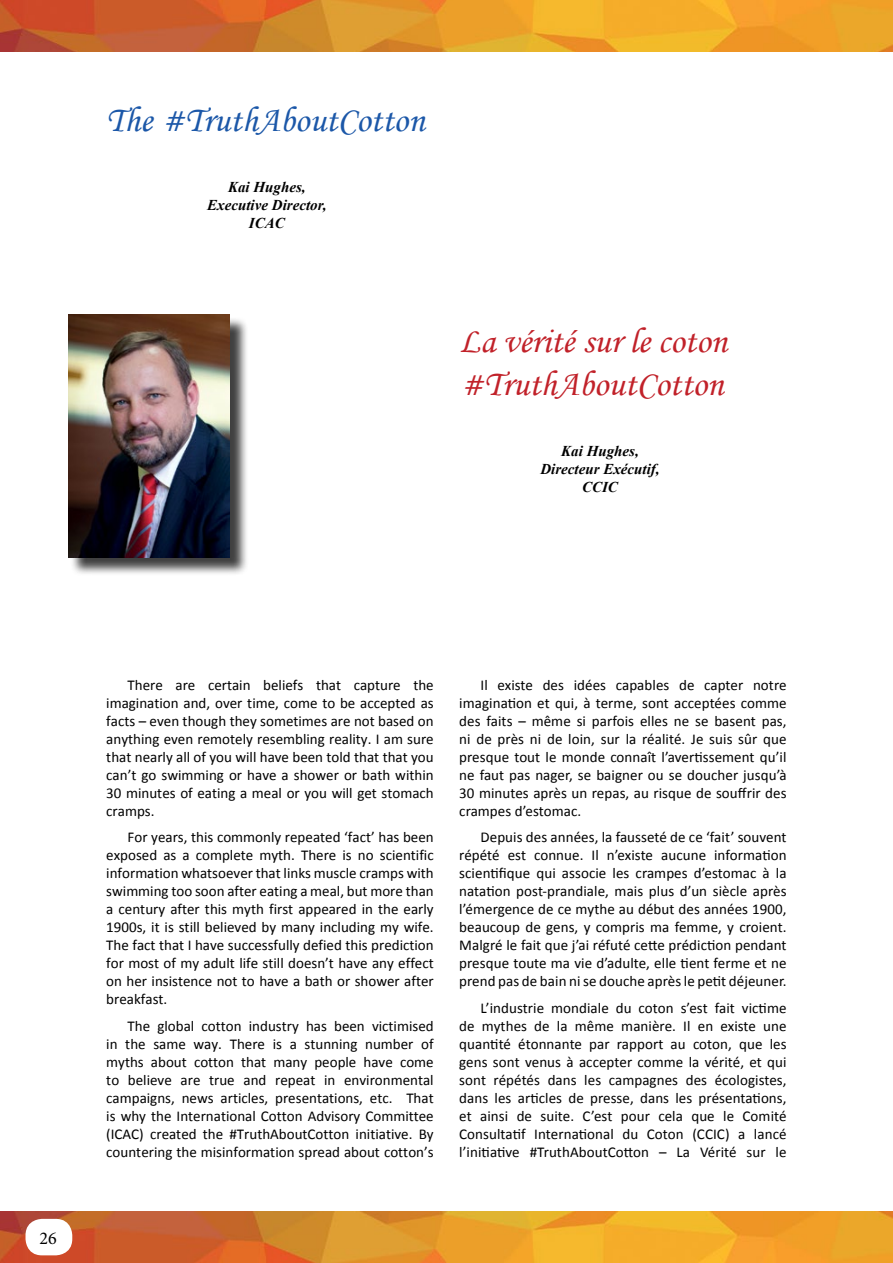
<style>
.page{position:relative;width:893px;height:1263px;background:#fff}
.page>*{position:absolute;margin:0;border:0;box-sizing:border-box;transform-origin:0 0}
.t1{font:36px/43.2px "Monotype Corsiva";color:#c12129}
.t2{font:36px "Monotype Corsiva";color:#1b57a8}
.t3{font:18px "Minion Pro";color:#000}
.t4{font:15px/18px "Calibri";color:#000;text-align:justify}
.t5{font:italic 700 15px/18px "Times New Roman";color:#000;text-align:center}
</style>
<div class="page">
<img style="left:0;top:1212px;width:893px;height:51px">
<div style="left:26px;top:1219px;width:46px;height:36px;background:#fff;border-radius:16px"></div>
<img style="left:0;top:0;width:893px;height:51px">
<div style="left:70px;top:317px;width:179px;height:259px;background:#000;opacity:.75"></div>
<img style="left:68px;top:315px;width:162px;height:242px">
<h1 class="t2" style="left:106px;top:98px;width:320px">The #TruthAboutCotton</h1>
<p class="t5" style="left:207px;top:177px;width:121px">Kai Hughes,<br>Executive Director,<br>ICAC</p>
<h1 class="t1" style="left:459px;top:320px;width:269px">La vérité sur le coton #TruthAboutCotton</h1>
<p class="t5" style="left:540px;top:441px;width:121px">Kai Hughes,<br>Directeur Exécutif,<br>CCIC</p>
<p class="t3" style="left:39px;top:1227px;width:19px">26</p>
<p class="t4" style="left:106px;top:675px;width:329px;text-indent:21px">There are certain beliefs that capture the imagination and, over time, come to be accepted as facts – even though they sometimes are not based on anything even remotely resembling reality. I am sure that nearly all of you will have been told that that you can’t go swimming or have a shower or bath within 30 minutes of eating a meal or you will get stomach cramps.</p>
<p class="t4" style="left:106px;top:827px;width:329px;text-indent:21px">For years, this commonly repeated ‘fact’ has been exposed as a complete myth. There is no scientific information whatsoever that links muscle cramps with swimming too soon after eating a meal, but more than a century after this myth first appeared in the early 1900s, it is still believed by many including my wife.<br>The fact that I have successfully defied this prediction for most of my adult life still doesn’t have any effect on her insistence not to have a bath or shower after breakfast.</p>
<p class="t4" style="left:106px;top:1016px;width:329px;text-indent:21px">The global cotton industry has been victimised in the same way. There is a stunning number of myths about cotton that many people have come to believe are true and repeat in environmental campaigns, news articles, presentations, etc. That is why the International Cotton Advisory Committee (ICAC) created the #TruthAboutCotton initiative. By countering the misinformation spread about cotton’s</p>
<p class="t4" style="left:459px;top:675px;width:329px;text-indent:21px">Il existe des idées capables de capter notre imagination et qui, à terme, sont acceptées comme des faits – même si parfois elles ne se basent pas, ni de près ni de loin, sur la réalité. Je suis sûr que presque tout le monde connaît l’avertissement qu’il ne faut pas nager, se baigner ou se doucher jusqu’à 30 minutes après un repas, au risque de souffrir des crampes d’estomac.</p>
<p class="t4" style="left:459px;top:827px;width:329px;text-indent:21px">Depuis des années, la fausseté de ce ‘fait’ souvent répété est connue. Il n’existe aucune information scientifique qui associe les crampes d’estomac à la natation post-prandiale, mais plus d’un siècle après l’émergence de ce mythe au début des années 1900, beaucoup de gens, y compris ma femme, y croient.<br>Malgré le fait que j’ai réfuté cette prédiction pendant presque toute ma vie d’adulte, elle tient ferme et ne prend pas de bain ni se douche après le petit déjeuner.</p>
<p class="t4" style="left:459px;top:998px;width:329px;text-indent:21px">L’industrie mondiale du coton s’est fait victime de mythes de la même manière. Il en existe une quantité étonnante par rapport au coton, que les gens sont venus à accepter comme la vérité, et qui sont répétés dans les campagnes des écologistes, dans les articles de presse, dans les présentations, et ainsi de suite. C’est pour cela que le Comité Consultatif International du Coton (CCIC) a lancé l’initiative #TruthAboutCotton – La Vérité sur le</p>
</div>
